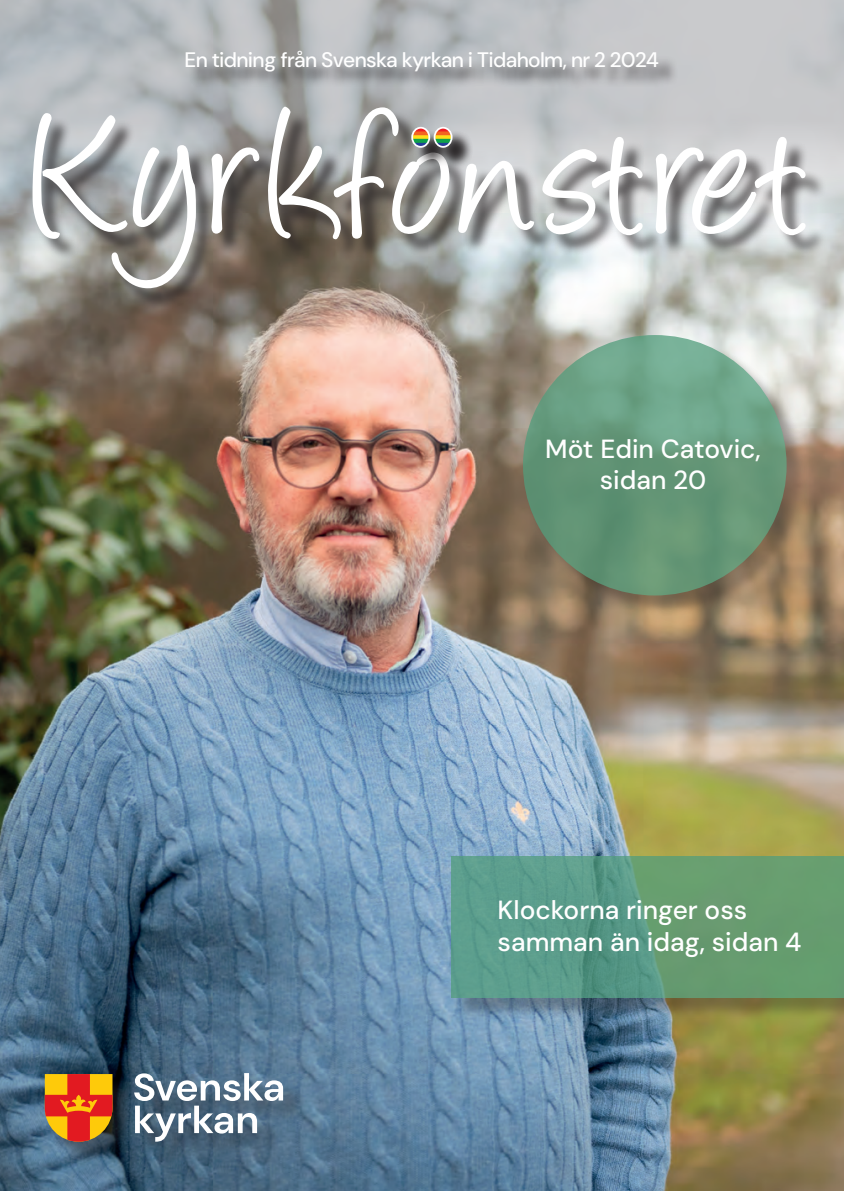
<style>
.page{position:relative;width:844px;height:1191px;background:#fff}
.page>*{position:absolute;margin:0;border:0;box-sizing:border-box;transform-origin:0 0}
.t1{font:210px "Angelina";letter-spacing:.025em;color:#fff}
.t2{font:26.25px/31.5px "DM Sans 9 pt";color:#fff}
.t3{font:500 21px "DM Sans 36 pt";color:#fff}
</style>
<div class="page">
<img style="left:0;top:265px;width:843px;height:926px">
<svg style="left:0;top:0;width:843px;height:265px;background:#babec1"></svg>
<div style="left:189px;top:54px;width:490px;height:39px;background:#231f20;opacity:.75"></div>
<div style="left:35px;top:110px;width:791px;height:200px;background:#231f20;opacity:.75"></div>
<div style="left:414px;top:130px;width:59px;height:39px;background:#231f20;opacity:.75"></div>
<div style="left:411px;top:127px;width:19px;height:21px;border:2px solid #fff;border-radius:50%"></div>
<svg style="left:412px;top:128px;width:39px;height:19px"></svg>
<div style="left:433px;top:127px;width:19px;height:21px;border:2px solid #fff;border-radius:50%"></div>
<div style="left:454px;top:858px;width:389px;height:161px;background:#231f20;opacity:.45"></div>
<svg style="left:451px;top:856px;width:392px;height:141px;background:#609b7c"></svg>
<div style="left:525px;top:338px;width:282px;height:279px;background:#231f20;opacity:.45"></div>
<svg style="left:523px;top:335px;width:263px;height:260px;background:#679b7d"></svg>
<div style="left:47px;top:1076px;width:257px;height:87px;background:#231f20;opacity:.45"></div>
<svg style="left:45px;top:1074px;width:67px;height:67px;background:#de691e"></svg>
<svg style="left:134px;top:1073px;width:149px;height:68px"></svg>
<p class="t3" style="left:185px;top:46px;width:475px">En tidning från Svenska kyrkan i Tidaholm, nr 2 2024</p>
<h1 class="t1" style="left:40px;top:87px;width:770px">Kyrkfonstret</h1>
<p class="t2" style="left:545px;top:433px;width:217px;text-align:center">Möt Edin Catovic, sidan 20</p>
<p class="t2" style="left:497px;top:894px;width:305px">Klockorna ringer oss samman än idag, sidan 4</p>
</div>
